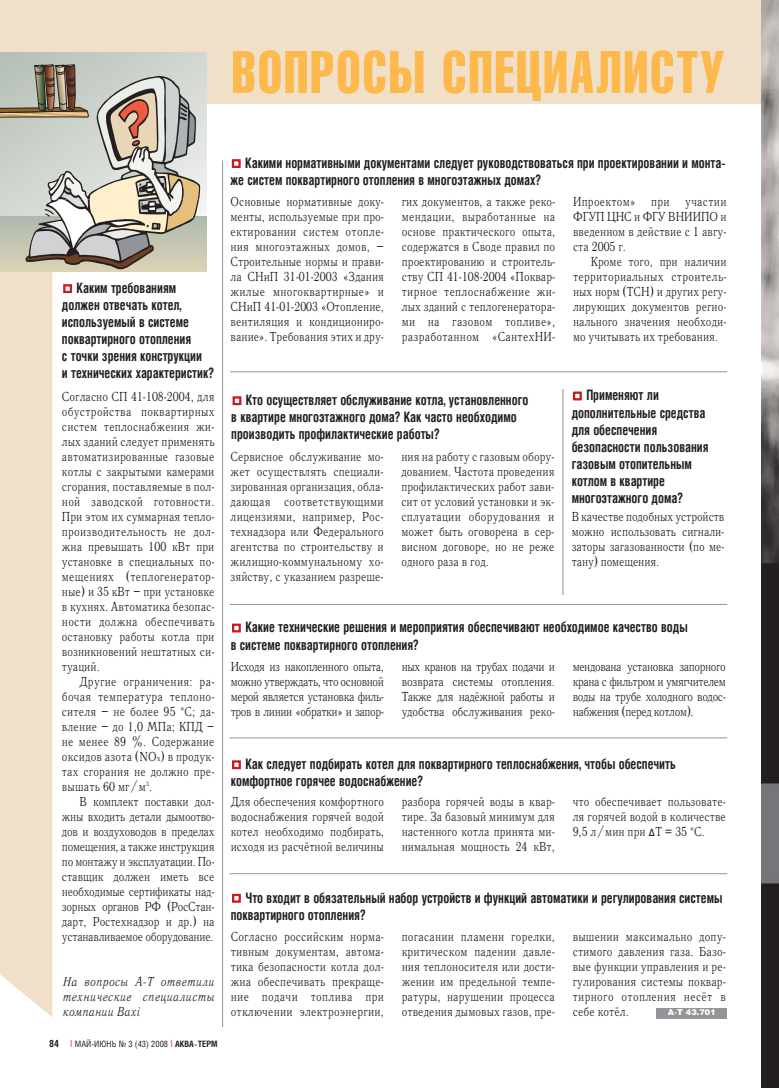
<style>
.page{position:relative;width:779px;height:1088px;background:#fff}
.page>*{position:absolute;margin:0;border:0;box-sizing:border-box;transform-origin:0 0}
.t1{font:59px "Helios Compressed";letter-spacing:.045em;color:#fdb94c;scale:.87 1}
.t2{font:700 14.38px/17.1px "Helios Cond";color:#231f20;scale:.87 1}
.t3{font:13px/15px "Quant Antiqua C";color:#231f20;text-align:justify;scale:.87 1}
.t4{font:italic 13px/15px "Quant Antiqua C";letter-spacing:.02em;color:#231f20;text-align:justify;scale:.87 1}
.t5{font:8.75px "Helios Cond";color:#231f20}
.t6{font:900 8.12px "Helios";color:#fff}
.s1{font-size:8.62px}
.s2{font-weight:700;font-size:10px}
.s3{font-size:10px;color:#ce171e}
.s4{font-weight:700}
.s5{font-size:6.25px}
</style>
<div class="page">
<div style="left:0;top:0;width:765px;height:104px;background:#f0e0ca"></div>
<div style="left:0;top:271px;width:52px;height:746px;background:#f0e0ca"></div>
<svg style="left:0;top:52px;width:207px;height:164px;background:#cdd3cc"></svg>
<div style="left:0;top:216px;width:207px;height:55px;background:linear-gradient(to bottom,#aeb9af,#dad2b5)"></div>
<svg style="left:0;top:64px;width:200px;height:207px;background:#bab7ab"></svg>
<hr style="left:230px;top:371px;width:497px;height:1px;background:#939598">
<hr style="left:222px;top:160px;width:1px;height:867px;background:#939598">
<div style="left:573px;top:391px;width:9px;height:9px;border:2px solid #ce171e"></div>
<div style="left:232px;top:623px;width:9px;height:9px;border:2px solid #ce171e"></div>
<div style="left:232px;top:760px;width:9px;height:9px;border:2px solid #ce171e"></div>
<div style="left:232px;top:396px;width:9px;height:9px;border:2px solid #ce171e"></div>
<div style="left:232px;top:159px;width:9px;height:9px;border:2px solid #ce171e"></div>
<div style="left:63px;top:284px;width:9px;height:9px;border:2px solid #ce171e"></div>
<div style="left:656px;top:1008px;width:71px;height:10px;background:#939598"></div>
<hr style="left:229px;top:873px;width:498px;height:1px;background:#939598">
<img style="left:762px;top:0;width:17px;height:1087px">
<div style="left:232px;top:893px;width:9px;height:9px;border:2px solid #ce171e"></div>
<hr style="left:229px;top:737px;width:498px;height:1px;background:#939598">
<hr style="left:229px;top:604px;width:498px;height:1px;background:#939598">
<hr style="left:562px;top:389px;width:1px;height:206px;background:#939598">
<h1 class="t1" style="left:232px;top:50px;width:567px">ВОПРОСЫ СПЕЦИАЛИСТУ</h1>
<p class="t2" style="left:62px;top:280px;width:176px;text-indent:15px">Каким требованиям должен отвечать котел, используемый в системе поквартирного отопления<br>с точки зрения конструкции<br>и технических характеристик?</p>
<p class="t3" style="left:62px;top:390px;width:177px">Согласно СП 41-108-2004, для обустройства поквартирных систем теплоснабжения жи&shy;лых зданий следует применять автоматизированные газовые котлы с закрытыми камерами сгорания, поставляемые в пол&shy;ной заводской готовности.<br>При этом их суммарная тепло&shy;производительность не дол&shy;жна превышать 100 кВт при установке в специальных по&shy;мещениях (теплогенератор&shy;ные) и 35 кВт – при установке в кухнях. Автоматика безопас&shy;ности должна обеспечивать остановку работы котла при возникновений нештатных си&shy;туаций.</p>
<p class="t3" style="left:62px;top:675px;width:177px;text-indent:18px">Другие ограничения: ра&shy;бочая температура теплоно&shy;сителя – не более 95 °С; да&shy;вление – до 1,0 МПа; КПД – не менее 89 %. Содержание оксидов азота (NО<span class="s1">х</span>) в продук&shy;тах сгорания не должно пре&shy;вышать 60 мг/м<sup>3</sup>.</p>
<p class="t3" style="left:62px;top:795px;width:177px;text-indent:18px">В комплект поставки дол&shy;жны входить детали дымоотво&shy;дов и воздуховодов в пределах помещения, а также инструкция по монтажу и эксплуатации. По&shy;ставщик должен иметь все необходимые сертификаты над&shy;зорных органов РФ (РосСтан&shy;дарт, Ростехнадзор и др.) на устанавливаемое оборудование.</p>
<p class="t4" style="left:63px;top:975px;width:176px">На вопросы А-Т ответили технические специалисты компании Baxi</p>
<p class="t5" style="left:49px;top:1040px;width:170px"><span class="s2">84</span> <span class="s3">|</span> МАЙ-ИЮНЬ № 3 (43) 2008 <span class="s3">|</span> <span class="s4">АКВА</span> <span class="s5">•</span><span class="s4">ТЕРМ</span></p>
<p class="t2" style="left:231px;top:155px;width:570px;text-indent:15px">Какими нормативными документами следует руководствоваться при проектировании и монта&shy;же систем поквартирного отопления в многоэтажных домах?</p>
<p class="t3" style="left:231px;top:195px;width:178px">Основные нормативные доку&shy;менты, используемые при про&shy;ектировании систем отопле&shy;ния многоэтажных домов, – Строительные нормы и прави&shy;ла СНиП 31-01-2003 «Здания жилые многоквартирные» и СНиП 41-01-2003 «Отопление, вентиляция и кондициониро&shy;вание». Требования этих и дру-</p>
<p class="t3" style="left:402px;top:195px;width:178px">гих документов, а также реко&shy;мендации, выработанные на основе практического опыта, содержатся в Своде правил по проектированию и строитель&shy;ству СП 41-108-2004 «Поквар&shy;тирное теплоснабжение жи&shy;лых зданий с теплогенератора&shy;ми на газовом топливе», разработанном «СантехНИ-</p>
<p class="t3" style="left:573px;top:195px;width:178px">Ипроектом» при участии ФГУП ЦНС и ФГУ ВНИИПО и введенном в действие с 1 авгу&shy;ста 2005 г.</p>
<p class="t3" style="left:573px;top:255px;width:178px;text-indent:18px">Кроме того, при наличии территориальных строитель&shy;ных норм (ТСН) и других регу&shy;лирующих документов регио&shy;нального значения необходи&shy;мо учитывать их требования.</p>
<p class="t2" style="left:231px;top:392px;width:343px;text-indent:15px">Кто осуществляет обслуживание котла, установленного в квартире многоэтажного дома? Как часто необходимо производить профилактические работы?</p>
<p class="t3" style="left:231px;top:450px;width:177px">Сервисное обслуживание мо&shy;жет осуществлять специали&shy;зированная организация, обла&shy;дающая соответствующими лицензиями, например, Рос&shy;технадзора или Федерального агентства по строительству и жилищно-коммунальному хо&shy;зяйству, с указанием разреше-</p>
<p class="t3" style="left:401px;top:450px;width:177px">ния на работу с газовым обору&shy;дованием. Частота проведения профилактических работ зави&shy;сит от условий установки и эк&shy;сплуатации оборудования и может быть оговорена в сер&shy;висном договоре, но не реже одного раза в год.</p>
<p class="t2" style="left:572px;top:388px;width:159px;text-indent:15px">Применяют ли дополнительные средства для обеспечения безопасности пользования газовым отопительным котлом в квартире многоэтажного дома?</p>
<p class="t3" style="left:572px;top:510px;width:177px">В качестве подобных устройств можно использовать сигнали&shy;заторы загазованности (по ме&shy;тану) помещения.</p>
<p class="t2" style="left:231px;top:620px;width:527px;text-indent:15px">Какие технические решения и мероприятия обеспечивают необходимое качество воды в системе поквартирного отопления?</p>
<p class="t3" style="left:231px;top:660px;width:178px">Исходя из накопленного опыта, можно утверждать, что основной мерой является установка филь&shy;тров в линии «обратки» и запор-</p>
<p class="t3" style="left:402px;top:660px;width:178px">ных кранов на трубах подачи и возврата системы отопления.<br>Также для надёжной работы и удобства обслуживания реко-</p>
<p class="t3" style="left:573px;top:660px;width:178px">мендована установка запорного крана с фильтром и умягчителем воды на трубе холодного водос&shy;набжения (перед котлом).</p>
<p class="t2" style="left:231px;top:756px;width:513px;text-indent:15px">Как следует подбирать котел для поквартирного теплоснабжения, чтобы обеспечить комфортное горячее водоснабжение?</p>
<p class="t3" style="left:231px;top:795px;width:178px">Для обеспечения комфортного водоснабжения горячей водой котел необходимо подбирать, исходя из расчётной величины</p>
<p class="t3" style="left:402px;top:795px;width:178px">разбора горячей воды в квар&shy;тире. За базовый минимум для настенного котла принята ми&shy;нимальная мощность 24 кВт,</p>
<p class="t3" style="left:573px;top:795px;width:178px">что обеспечивает пользовате&shy;ля горячей водой в количестве 9,5 л/мин при ∆Т = 35 °С.</p>
<p class="t2" style="left:231px;top:890px;width:567px;text-indent:15px">Что входит в обязательный набор устройств и функций автоматики и регулирования системы поквартирного отопления?</p>
<p class="t3" style="left:231px;top:930px;width:178px">Согласно российским норма&shy;тивным документам, автома&shy;тика безопасности котла дол&shy;жна обеспечивать прекраще&shy;ние подачи топлива при отключении электроэнергии,</p>
<p class="t3" style="left:402px;top:930px;width:178px">погасании пламени горелки, критическом падении давле&shy;ния теплоносителя или дости&shy;жении им предельной темпе&shy;ратуры, нарушении процесса отведения дымовых газов, пре-</p>
<p class="t3" style="left:573px;top:930px;width:178px">вышении максимально допу&shy;стимого давления газа. Базо&shy;вые функции управления и ре&shy;гулирования системы поквар&shy;тирного отопления несёт в себе котёл.</p>
<p class="t6" style="left:668px;top:1009px;width:50px">А-Т 43.701</p>
</div>
